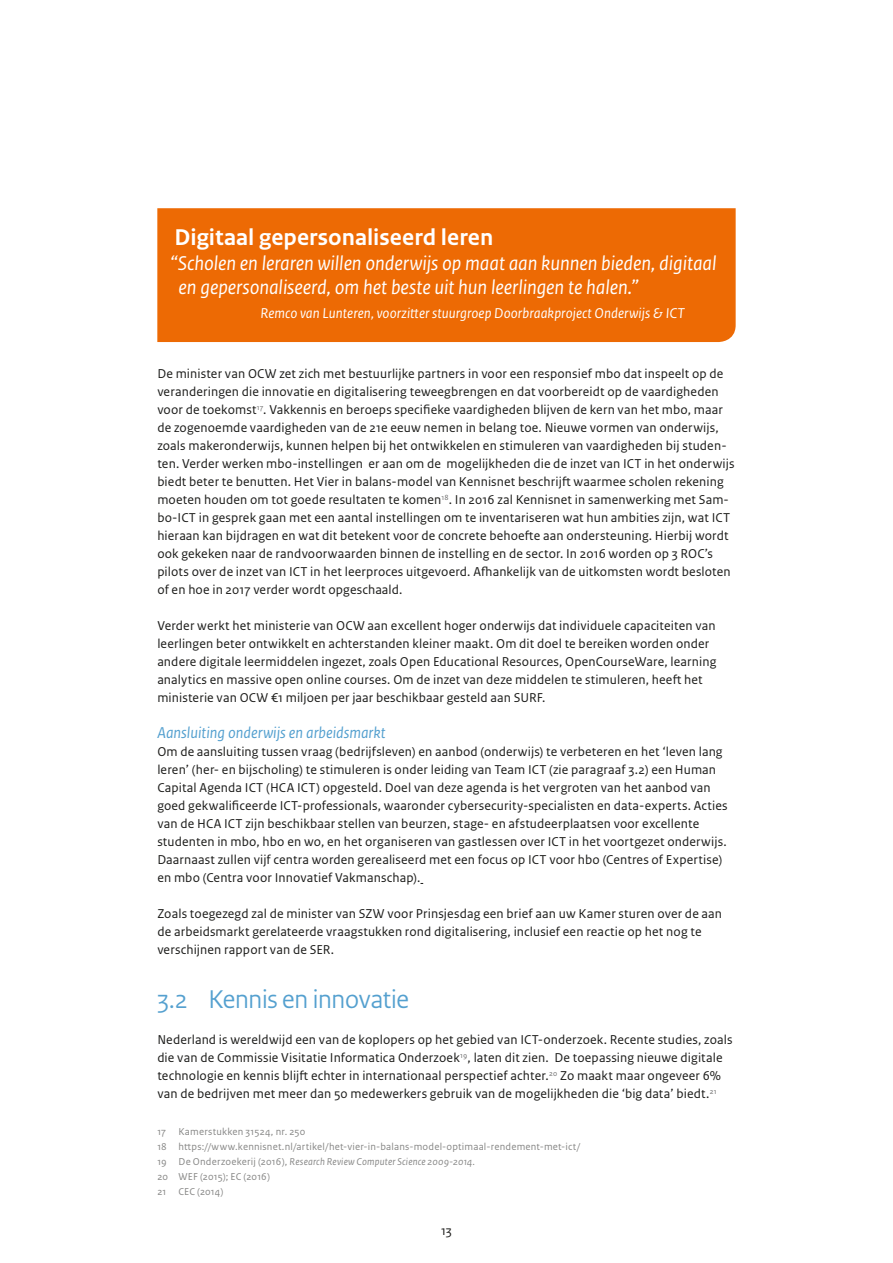
<style>
.page{position:relative;width:893px;height:1263px;background:#fff}
.page>*{position:absolute;margin:0;border:0;box-sizing:border-box;transform-origin:0 0}
._03_Paragraafkop{font:27px "Rijksoverheid Sans Heading";letter-spacing:-.01em;color:#54a0cf}
._09_Quote_kop{font:700 24px "Rijksoverheid Sans Text";color:#fff}
._09_Quote_Tekst{font:italic 21px/24px "Rijksoverheid Sans Text";letter-spacing:-.005em;color:#fff}
._03_Tussenkop{font:italic 16.5px "Rijksoverheid Sans Text";color:#54a0cf}
._09_Quote_auteur{font:italic 15px "Rijksoverheid Sans Text";letter-spacing:.005em;color:#fff}
._04_Platte_tekst{font:13.5px/18px "Rijksoverheid Sans Text";letter-spacing:.01em;color:#1c1c1a}
._08_Voetnoot{font:10.5px "Rijksoverheid Sans Text";letter-spacing:.02em;color:#878786}
._08_Voetnoot-2{font:italic 10.5px "Rijksoverheid Sans Text";letter-spacing:.02em;color:#878786}
.s1{font-style:normal}
</style>
<div class="page">
<div style="left:157px;top:208px;width:579px;height:134px;background:#ed6a04"></div>
<p class="_09_Quote_kop" style="left:174px;top:223px;width:320px">Digitaal gepersonaliseerd leren</p>
<p class="_09_Quote_Tekst" style="left:179px;top:252px;width:539px;text-indent:-9px">“Scholen en leraren willen onderwijs op maat aan kunnen bieden, digitaal en gepersonaliseerd, om het beste uit hun leerlingen te halen.”</p>
<p class="_09_Quote_auteur" style="left:260px;top:305px;width:426px">Remco van Lunteren, voorzitter stuurgroep Doorbraakproject Onderwijs &amp; ICT</p>
<p class="_04_Platte_tekst" style="left:157px;top:365px;width:579px">De minister van OCW zet zich met bestuurlijke partners in voor een responsief mbo dat inspeelt op de veranderingen die innovatie en digitalisering teweegbrengen en dat voorbereidt op de vaardigheden voor de toekomst<sup>17</sup>. Vakkennis en beroeps specifieke vaardigheden blijven de kern van het mbo, maar de zogenoemde vaardigheden van de 21e eeuw nemen in belang toe. Nieuwe vormen van onderwijs, zoals makeronderwijs, kunnen helpen bij het ontwikkelen en stimuleren van vaardigheden bij studen&shy;ten. Verder werken mbo-instellingen er aan om de mogelijkheden die de inzet van ICT in het onderwijs biedt beter te benutten. Het Vier in balans-model van Kennisnet beschrijft waarmee scholen rekening moeten houden om tot goede resultaten te komen<sup>18</sup>. In 2016 zal Kennisnet in samenwerking met Sam&shy;bo-ICT in gesprek gaan met een aantal instellingen om te inventariseren wat hun ambities zijn, wat ICT hieraan kan bijdragen en wat dit betekent voor de concrete behoefte aan ondersteuning. Hierbij wordt ook gekeken naar de randvoorwaarden binnen de instelling en de sector. In 2016 worden op 3 ROC’s pilots over de inzet van ICT in het leerproces uitgevoerd. Afhankelijk van de uitkomsten wordt besloten of en hoe in 2017 verder wordt opgeschaald.</p>
<p class="_04_Platte_tekst" style="left:157px;top:617px;width:560px">Verder werkt het ministerie van OCW aan excellent hoger onderwijs dat individuele capaciteiten van leerlingen beter ontwikkelt en achterstanden kleiner maakt. Om dit doel te bereiken worden onder andere digitale leermiddelen ingezet, zoals Open Educational Resources, OpenCourseWare, learning analytics en massive open online courses. Om de inzet van deze middelen te stimuleren, heeft het ministerie van OCW €1 miljoen per jaar beschikbaar gesteld aan SURF.</p>
<p class="_03_Tussenkop" style="left:157px;top:723px;width:230px">Aansluiting onderwijs en arbeidsmarkt</p>
<p class="_04_Platte_tekst" style="left:157px;top:743px;width:572px">Om de aansluiting tussen vraag (bedrijfsleven) en aanbod (onderwijs) te verbeteren en het ‘leven lang leren’ (her- en bijscholing) te stimuleren is onder leiding van Team ICT (zie paragraaf 3.2) een Human Capital Agenda ICT (HCA ICT) opgesteld. Doel van deze agenda is het vergroten van het aanbod van goed gekwalificeerde ICT-professionals, waaronder cybersecurity-specialisten en data-experts. Acties van de HCA ICT zijn beschikbaar stellen van beurzen, stage- en afstudeerplaatsen voor excellente studenten in mbo, hbo en wo, en het organiseren van gastlessen over ICT in het voortgezet onderwijs.<br>Daarnaast zullen vijf centra worden gerealiseerd met een focus op ICT voor hbo (Centres of Expertise) en mbo (Centra voor Innovatief Vakmanschap).</p>
<p class="_04_Platte_tekst" style="left:157px;top:905px;width:566px">Zoals toegezegd zal de minister van SZW voor Prinsjesdag een brief aan uw Kamer sturen over de aan de arbeidsmarkt gerelateerde vraagstukken rond digitalisering, inclusief een reactie op het nog te verschijnen rapport van de SER.</p>
<p class="_03_Paragraafkop" style="left:157px;top:984px;width:253px">3.2 Kennis en innovatie</p>
<p class="_04_Platte_tekst" style="left:157px;top:1031px;width:577px">Nederland is wereldwijd een van de koplopers op het gebied van ICT-onderzoek. Recente studies, zoals die van de Commissie Visitatie Informatica Onderzoek<sup>19</sup>, laten dit zien. De toepassing nieuwe digitale technologie en kennis blijft echter in internationaal perspectief achter.<sup>20</sup> Zo maakt maar ongeveer 6% van de bedrijven met meer dan 50 medewerkers gebruik van de mogelijkheden die ‘big data’ biedt.<sup>21</sup></p>
<p class="_08_Voetnoot" style="left:157px;top:1125px;width:149px">17 Kamerstukken 31524, nr. 250</p>
<p class="_08_Voetnoot" style="left:157px;top:1140px;width:424px">18 https://www.kennisnet.nl/artikel/het-vier-in-balans-model-optimaal-rendement-met-ict/</p>
<p class="_08_Voetnoot-2" style="left:157px;top:1156px;width:319px"><span class="s1">19 De Onderzoekerij (2016),</span> Research Review Computer Science 2009-2014.</p>
<p class="_08_Voetnoot" style="left:157px;top:1170px;width:114px">20 WEF (2015); EC (2016)</p>
<p class="_08_Voetnoot" style="left:157px;top:1185px;width:68px">21 CEC (2014)</p>
<p class="_04_Platte_tekst" style="left:441px;top:1222px;width:12px">13</p>
</div>
